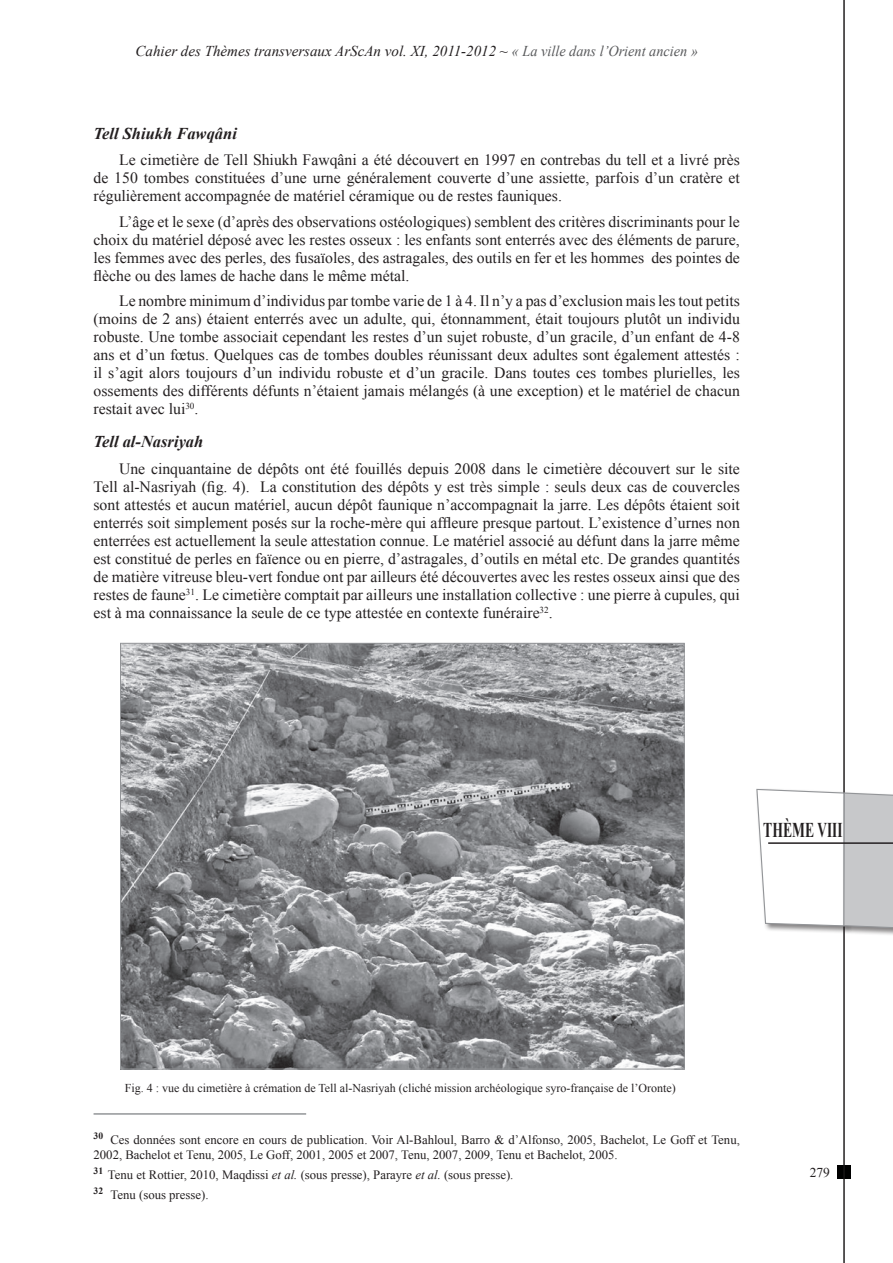
<style>
.page{position:relative;width:893px;height:1263px;background:#fff}
.page>*{position:absolute;margin:0;border:0;box-sizing:border-box;transform-origin:0 0}
.t1{font:700 21px "Times New Roman";color:#231f20;scale:.65 1}
.t2{font:italic 700 16.5px "Times New Roman";color:#231f20}
.t3{font:15.75px/18px "Times New Roman";color:#231f20;text-align:justify}
.t4{font:italic 15px "Times New Roman";color:#231f20}
.t5{font:13.5px "Times New Roman";color:#231f20}
.t6{font:12.75px/15px "Times New Roman";color:#231f20}
.t7{font:12px "Times New Roman";color:#231f20}
.s1{color:#57585a}
.s2{font-style:italic}
</style>
<div class="page">
<div style="left:837px;top:1165px;width:14px;height:13px;background:#000"></div>
<hr style="left:844px;top:0;width:1px;height:1263px;background:#231f20">
<div style="left:755px;top:788px;width:98px;height:146px;background:#231f20;opacity:.55"></div>
<div style="left:842px;top:792px;width:51px;height:144px;background:#231f20;opacity:.55"></div>
<svg style="left:756px;top:788px;width:137px;height:141px"></svg>
<hr style="left:768px;top:842px;width:125px;height:2px;background:#231f20">
<hr style="left:94px;top:1113px;width:212px;height:2px;background:#939598">
<img style="left:122px;top:645px;width:561px;height:422px">
<p class="t4" style="left:136px;top:41px;width:564px">Cahier des Thèmes transversaux ArScAn vol. XI, 2011-2012 ~ <span class="s1">« La ville dans l’Orient ancien »</span></p>
<p class="t2" style="left:94px;top:122px;width:145px">Tell Shiukh Fawqâni</p>
<p class="t3" style="left:94px;top:151px;width:648px;text-indent:25px">Le cimetière de Tell Shiukh Fawqâni a été découvert en 1997 en contrebas du tell et a livré près de 150 tombes constituées d’une urne généralement couverte d’une assiette, parfois d’un cratère et régulièrement accompagnée de matériel céramique ou de restes fauniques.</p>
<p class="t3" style="left:94px;top:212px;width:648px;text-indent:26px">L’âge et le sexe (d’après des observations ostéologiques) semblent des critères discriminants pour le choix du matériel déposé avec les restes osseux : les enfants sont enterrés avec des éléments de parure, les femmes avec des perles, des fusaïoles, des astragales, des outils en fer et les hommes des pointes de flèche ou des lames de hache dans le même métal.</p>
<p class="t3" style="left:94px;top:291px;width:648px;text-indent:26px">Le nombre minimum d’individus par tombe varie de 1 à 4. Il n’y a pas d’exclusion mais les tout petits (moins de 2 ans) étaient enterrés avec un adulte, qui, étonnamment, était toujours plutôt un individu robuste. Une tombe associait cependant les restes d’un sujet robuste, d’un gracile, d’un enfant de 4-8 ans et d’un fœtus. Quelques cas de tombes doubles réunissant deux adultes sont également attestés : il s’agit alors toujours d’un individu robuste et d’un gracile. Dans toutes ces tombes plurielles, les ossements des différents défunts n’étaient jamais mélangés (à une exception) et le matériel de chacun restait avec lui<sup>30</sup>.</p>
<p class="t2" style="left:94px;top:430px;width:111px">Tell al-Nasriyah</p>
<p class="t3" style="left:94px;top:459px;width:648px;text-indent:26px">Une cinquantaine de dépôts ont été fouillés depuis 2008 dans le cimetière découvert sur le site Tell al-Nasriyah (fig. 4). La constitution des dépôts y est très simple : seuls deux cas de couvercles sont attestés et aucun matériel, aucun dépôt faunique n’accompagnait la jarre. Les dépôts étaient soit enterrés soit simplement posés sur la roche-mère qui affleure presque partout. L’existence d’urnes non enterrées est actuellement la seule attestation connue. Le matériel associé au défunt dans la jarre même est constitué de perles en faïence ou en pierre, d’astragales, d’outils en métal etc. De grandes quantités de matière vitreuse bleu-vert fondue ont par ailleurs été découvertes avec les restes osseux ainsi que des restes de faune<sup>31</sup>. Le cimetière comptait par ailleurs une installation collective : une pierre à cupules, qui est à ma connaissance la seule de ce type attestée en contexte funéraire<sup>32</sup>.</p>
<h1 class="t1" style="left:763px;top:815px;width:123px">THÈME VIII</h1>
<p class="t7" style="left:125px;top:1079px;width:553px">Fig. 4 : vue du cimetière à crémation de Tell al-Nasriyah (cliché mission archéologique syro-française de l’Oronte)</p>
<p class="t6" style="left:94px;top:1132px;width:648px"><sup>30</sup> Ces données sont encore en cours de publication. Voir Al-Bahloul, Barro &amp; d’Alfonso, 2005, Bachelot, Le Goff et Tenu,<br>2002, Bachelot et Tenu, 2005, Le Goff, 2001, 2005 et 2007, Tenu, 2007, 2009, Tenu et Bachelot, 2005.</p>
<p class="t6" style="left:94px;top:1165px;width:421px;line-height:20px"><sup>31</sup> Tenu et Rottier, 2010, Maqdissi <span class="s2">et al.</span> (sous presse), Parayre <span class="s2">et al.</span> (sous presse).<br><sup>32</sup> Tenu (sous presse).</p>
<p class="t5" style="left:810px;top:1163px;width:22px">279</p>
</div>
